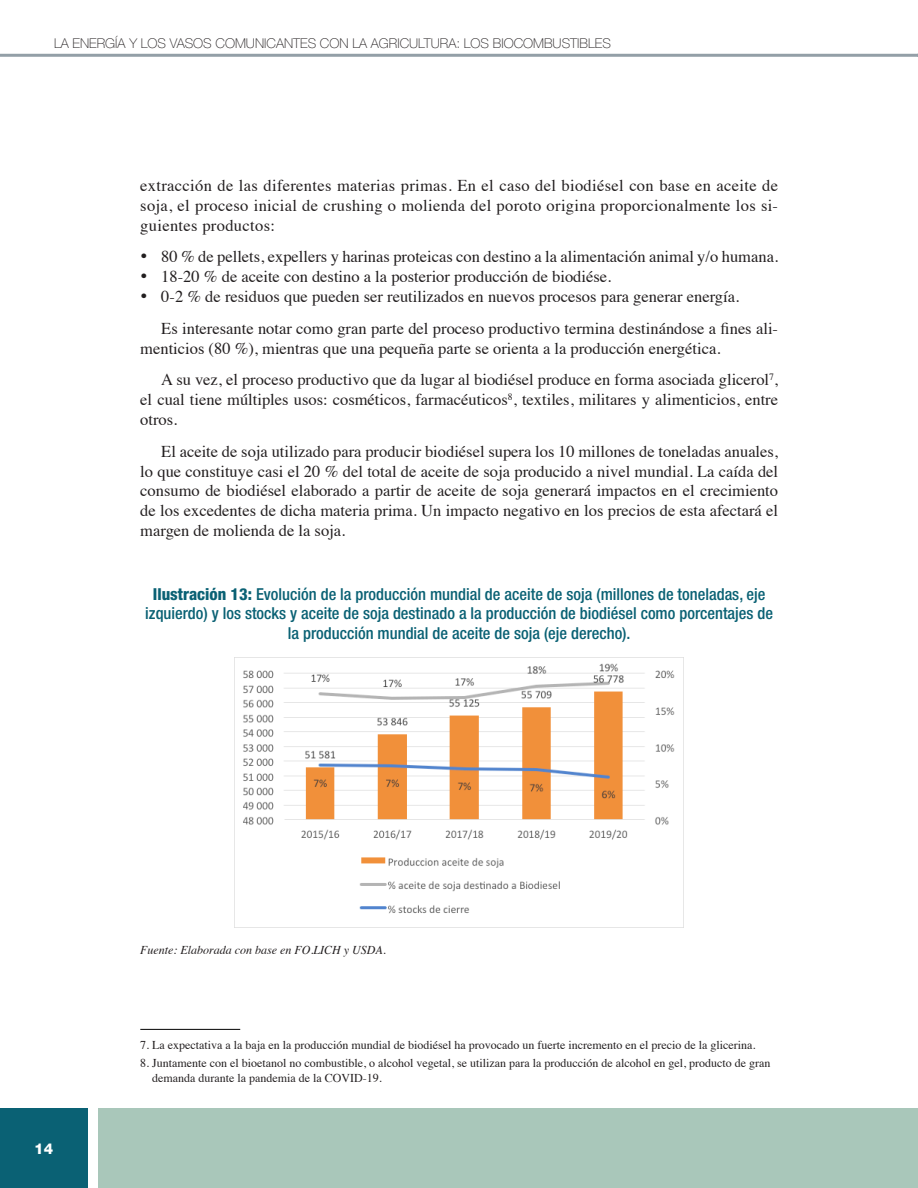
<style>
.page{position:relative;width:918px;height:1188px;background:#fff}
.page>*{position:absolute;margin:0;border:0;box-sizing:border-box;transform-origin:0 0}
.List_Paragraph{font:16.5px/19.8px "Times";color:#231f20;text-align:justify}
.t1{font:500 condensed 16.5px/19.8px "Helvetica Neue";color:#0a6174;text-align:center}
.t2{font:800 15px "Helvetica Neue";color:#fff}
.t3{font:100 13.5px "Helvetica Neue";color:#231f20}
.t4{font:12px/15px "Times";color:#231f20}
.t5{font:italic 12px "Times";color:#231f20}
.s1{font-weight:800}
</style>
<div class="page">
<div style="left:0;top:1108px;width:87px;height:80px;background:#0a6174"></div>
<div style="left:98px;top:1108px;width:820px;height:80px;background:#a9c7ba"></div>
<hr style="left:0;top:54px;width:918px;height:3px;background:#939fa7">
<img style="left:243px;top:658px;width:441px;height:269px">
<hr style="left:140px;top:1029px;width:100px;height:1px;background:#000">
<p class="t3" style="left:54px;top:36px;width:558px">LA ENERGÍA Y LOS VASOS COMUNICANTES CON LA AGRICULTURA: LOS BIOCOMBUSTIBLES</p>
<p class="List_Paragraph" style="left:140px;top:174px;width:639px">extracción de las diferentes materias primas. En el caso del biodiésel con base en aceite de soja, el proceso inicial de crushing o molienda del poroto origina proporcionalmente los si&shy;guientes productos:</p>
<p class="List_Paragraph" style="left:140px;top:246px;width:639px">• 80 % de pellets, expellers y harinas proteicas con destino a la alimentación animal y/o humana.</p>
<p class="List_Paragraph" style="left:140px;top:265px;width:472px">• 18-20 % de aceite con destino a la posterior producción de biodiése.</p>
<p class="List_Paragraph" style="left:140px;top:285px;width:600px">• 0-2 % de residuos que pueden ser reutilizados en nuevos procesos para generar energía.</p>
<p class="List_Paragraph" style="left:140px;top:317px;width:639px;text-indent:21px">Es interesante notar como gran parte del proceso productivo termina destinándose a fines ali&shy;menticios (80 %), mientras que una pequeña parte se orienta a la producción energética.</p>
<p class="List_Paragraph" style="left:140px;top:369px;width:639px;text-indent:21px">A su vez, el proceso productivo que da lugar al biodiésel produce en forma asociada glicerol<sup>7</sup>, el cual tiene múltiples usos: cosméticos, farmacéuticos<sup>8</sup>, textiles, militares y alimenticios, entre otros.</p>
<p class="List_Paragraph" style="left:140px;top:440px;width:639px;text-indent:21px">El aceite de soja utilizado para producir biodiésel supera los 10 millones de toneladas anuales, lo que constituye casi el 20 % del total de aceite de soja producido a nivel mundial. La caída del consumo de biodiésel elaborado a partir de aceite de soja generará impactos en el crecimiento de los excedentes de dicha materia prima. Un impacto negativo en los precios de esta afectará el margen de molienda de la soja.</p>
<p class="t1" style="left:145px;top:584px;width:629px"><span class="s1">Ilustración 13:</span> Evolución de la producción mundial de aceite de soja (millones de toneladas, eje izquierdo) y los stocks y aceite de soja destinado a la producción de biodiésel como porcentajes de la producción mundial de aceite de soja (eje derecho).</p>
<p class="t5" style="left:140px;top:939px;width:247px">Fuente: Elaborada con base en FO.LICH y USDA.</p>
<p class="t2" style="left:34px;top:1140px;width:20px">14</p>
<p class="t4" style="left:140px;top:1036px;width:617px">7. La expectativa a la baja en la producción mundial de biodiésel ha provocado un fuerte incremento en el precio de la glicerina.</p>
<p class="t4" style="left:152px;top:1054px;width:620px;text-indent:-12px">8. Juntamente con el bioetanol no combustible, o alcohol vegetal, se utilizan para la producción de alcohol en gel, producto de gran demanda durante la pandemia de la COVID-19.</p>
</div>
